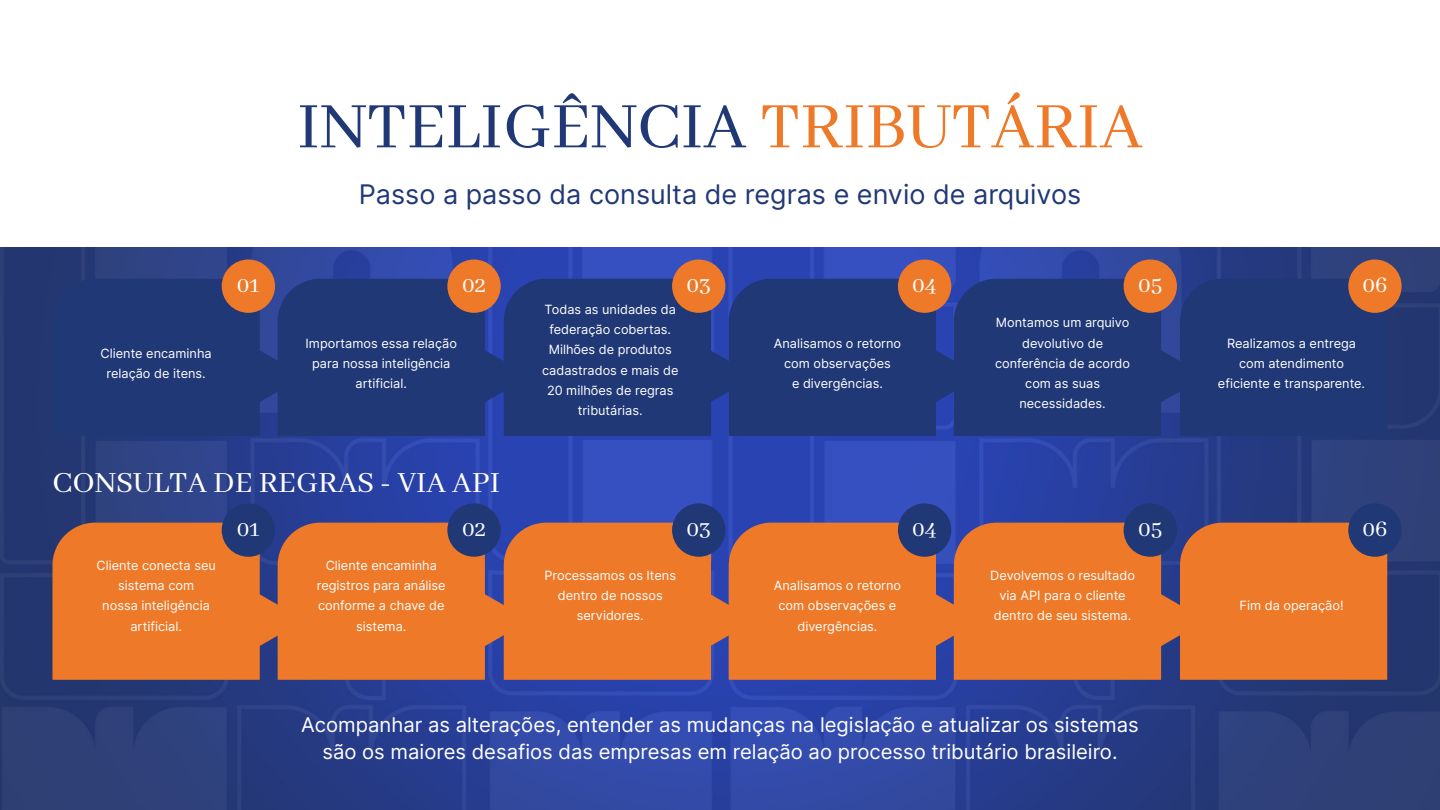
<style>
.page{position:relative;width:1440px;height:810px;background:#fff}
.page>*{position:absolute;margin:0;border:0;box-sizing:border-box;transform-origin:0 0}
.t1{font:71.62px "Abhaya Libre";color:#203875}
.t2{font:32.62px "Abhaya Libre";color:#fff}
.t3{font:27px "Inter";color:#203875}
.t4{font:24.75px "Abhaya Libre";color:#fff}
.t5{font:20.25px/27px "Inter";color:#fff;text-align:center}
.t6{font:12.75px/20.2px "Inter";color:#fff;text-align:center}
.s1{color:#ee7928}
</style>
<div class="page">
<img style="left:0;top:247px;width:1440px;height:563px">
<div style="left:222px;top:260px;width:53px;height:53px;background:#ee7928;border-radius:50%"></div>
<div style="left:447px;top:260px;width:54px;height:53px;background:#ee7928;border-radius:50%"></div>
<div style="left:672px;top:260px;width:53px;height:53px;background:#ee7928;border-radius:50%"></div>
<div style="left:898px;top:260px;width:53px;height:53px;background:#ee7928;border-radius:50%"></div>
<div style="left:1124px;top:260px;width:53px;height:53px;background:#ee7928;border-radius:50%"></div>
<div style="left:1348px;top:260px;width:54px;height:53px;background:#ee7928;border-radius:50%"></div>
<svg style="left:52px;top:279px;width:1335px;height:157px;background:#293b74"></svg>
<div style="left:222px;top:503px;width:53px;height:54px;background:#203875;border-radius:50%"></div>
<div style="left:447px;top:503px;width:54px;height:54px;background:#203875;border-radius:50%"></div>
<div style="left:672px;top:503px;width:53px;height:54px;background:#203875;border-radius:50%"></div>
<div style="left:898px;top:503px;width:53px;height:54px;background:#203875;border-radius:50%"></div>
<div style="left:1124px;top:503px;width:53px;height:54px;background:#203875;border-radius:50%"></div>
<div style="left:1348px;top:503px;width:54px;height:54px;background:#203875;border-radius:50%"></div>
<svg style="left:52px;top:523px;width:1335px;height:157px;background:#da7331"></svg>
<h1 class="t1" style="left:297px;top:87px;width:847px">INTELIGÊNCIA <span class="s1">TRIBUTÁRIA</span></h1>
<h3 class="t3" style="left:359px;top:175px;width:724px">Passo a passo da consulta de regras e envio de arquivos</h3>
<h3 class="t4" style="left:237px;top:271px;width:24px">01</h3>
<h3 class="t4" style="left:462px;top:271px;width:25px">02</h3>
<h3 class="t4" style="left:686px;top:271px;width:26px">03</h3>
<h3 class="t4" style="left:912px;top:271px;width:26px">04</h3>
<h3 class="t4" style="left:1138px;top:271px;width:26px">05</h3>
<h3 class="t4" style="left:1363px;top:271px;width:26px">06</h3>
<p class="t6" style="left:542px;top:299px;width:138px">Todas as unidades da federação cobertas.<br>Milhões de produtos cadastrados e mais de<br>20 milhões de regras tributárias.</p>
<p class="t6" style="left:995px;top:312px;width:137px">Montamos um arquivo devolutivo de conferência de acordo com as suas necessidades.</p>
<p class="t6" style="left:774px;top:332px;width:129px">Analisamos o retorno com observações<br>e divergências.</p>
<p class="t6" style="left:100px;top:343px;width:113px">Cliente encaminha relação de itens.</p>
<p class="t6" style="left:1218px;top:333px;width:149px">Realizamos a entrega com atendimento eficiente e transparente.</p>
<p class="t6" style="left:306px;top:333px;width:153px">Importamos essa relação para nossa inteligência artificial.</p>
<h2 class="t2" style="left:52px;top:464px;width:449px">CONSULTA DE REGRAS - VIA API</h2>
<p class="t6" style="left:96px;top:555px;width:121px">Cliente conecta seu sistema com<br>nossa inteligência artificial.</p>
<h3 class="t4" style="left:237px;top:515px;width:24px">01</h3>
<h3 class="t4" style="left:462px;top:515px;width:25px">02</h3>
<h3 class="t4" style="left:686px;top:515px;width:26px">03</h3>
<h3 class="t4" style="left:912px;top:515px;width:26px">04</h3>
<h3 class="t4" style="left:1138px;top:515px;width:26px">05</h3>
<h3 class="t4" style="left:1363px;top:515px;width:26px">06</h3>
<p class="t6" style="left:317px;top:555px;width:130px">Cliente encaminha registros para análise conforme a chave de sistema.</p>
<p class="t6" style="left:545px;top:565px;width:133px">Processamos os Itens dentro de nossos servidores.</p>
<p class="t6" style="left:774px;top:575px;width:129px">Analisamos o retorno com observações e divergências.</p>
<p class="t6" style="left:990px;top:565px;width:146px">Devolvemos o resultado via API para o cliente dentro de seu sistema.</p>
<p class="t6" style="left:1240px;top:595px;width:106px">Fim da operação!</p>
<h3 class="t5" style="left:301px;top:711px;width:839px">Acompanhar as alterações, entender as mudanças na legislação e atualizar os sistemas são os maiores desafios das empresas em relação ao processo tributário brasileiro.</h3>
</div>
